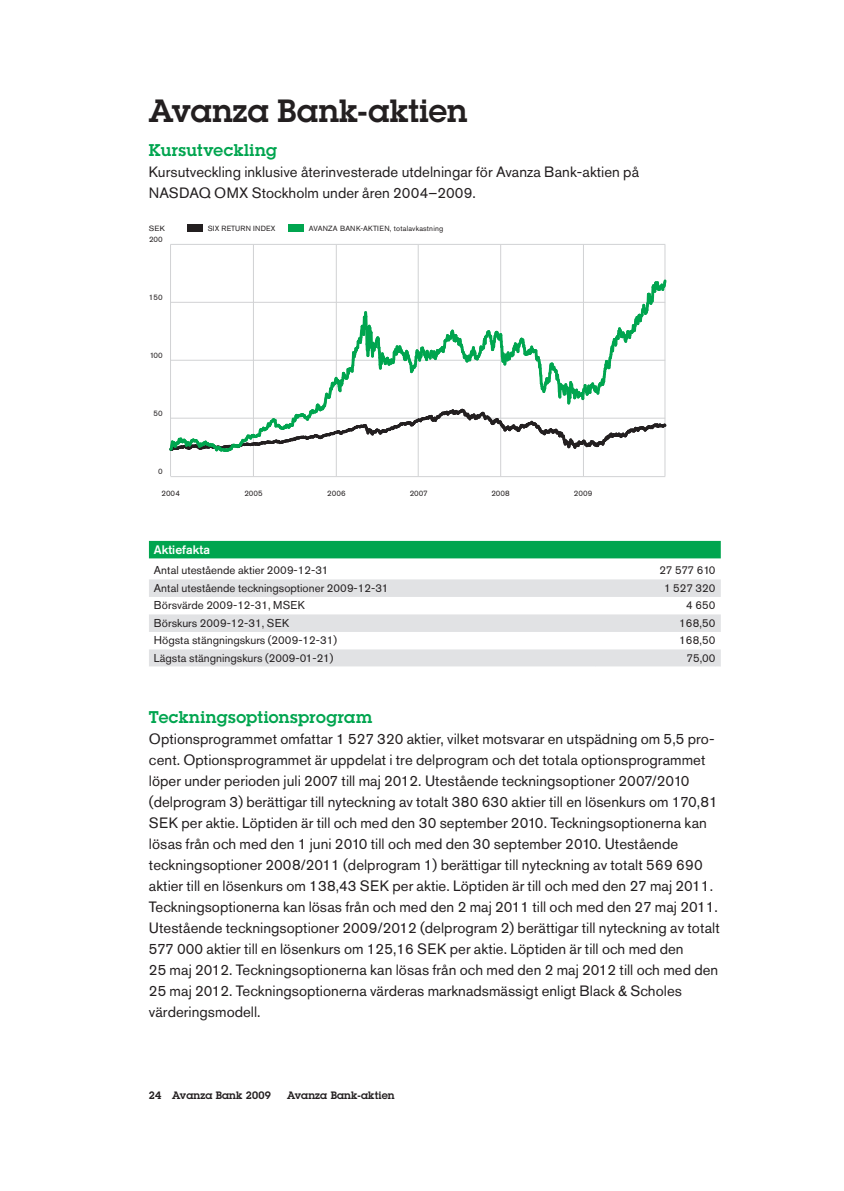
<style>
.page{position:relative;width:844px;height:1191px;background:#fff}
.page>*{position:absolute;margin:0;border:0;box-sizing:border-box;transform-origin:0 0}
.t1{font:600 31.5px "Lubalin Graph Std";letter-spacing:.01em;color:#231f20}
.t2{font:600 16.62px "Lubalin Graph Std";letter-spacing:.025em;color:#00a54f}
.t3{font:14.88px/21px "Akzidenz Grotesk Pro";letter-spacing:.005em;color:#231f20}
.t4{font:500 12.25px "Akzidenz Grotesk Pro";color:#fff}
.t5{font:11.38px "Akzidenz Grotesk Pro";color:#231f20}
.t6{font:600 10.5px "Lubalin Graph Std";letter-spacing:.015em;color:#231f20}
.t7{font:7.88px "Akzidenz Grotesk Pro";color:#231f20}
.t8{font:7.52px "Akzidenz Grotesk Pro";letter-spacing:.02em;color:#231f20}
.t9{font:7.52px "Akzidenz Grotesk Pro";letter-spacing:.02em;color:#231f20;scale:1.1 1}
</style>
<div class="page">
<div style="left:149px;top:541px;width:571px;height:17px;background:#00a54f"></div>
<svg style="left:149px;top:579px;width:571px;height:87px;fill:#e1e2e4"></svg>
<hr style="left:583px;top:244px;width:1px;height:232px;background:#d1d2d4">
<hr style="left:664px;top:244px;width:1px;height:232px;background:#d1d2d4">
<hr style="left:500px;top:244px;width:1px;height:232px;background:#d1d2d4">
<hr style="left:418px;top:244px;width:1px;height:232px;background:#d1d2d4">
<hr style="left:336px;top:244px;width:1px;height:232px;background:#d1d2d4">
<hr style="left:253px;top:244px;width:1px;height:232px;background:#d1d2d4">
<hr style="left:170px;top:244px;width:1px;height:232px;background:#d1d2d4">
<hr style="left:170px;top:476px;width:495px;height:1px;background:#d1d2d4">
<hr style="left:170px;top:244px;width:495px;height:1px;background:#d1d2d4">
<svg style="left:169px;top:281px;width:497px;height:171px"></svg>
<div style="left:187px;top:225px;width:16px;height:7px;background:#231f20"></div>
<div style="left:288px;top:225px;width:16px;height:7px;background:#00a54f"></div>
<h1 class="t1" style="left:149px;top:90px;width:320px">Avanza Bank-aktien</h1>
<p class="t2" style="left:149px;top:139px;width:129px">Kursutveckling</p>
<p class="t3" style="left:149px;top:162px;width:491px">Kursutveckling inklusive återinvesterade utdelningar för Avanza Bank-aktien på<br>NASDAQ OMX Stockholm under åren 2004–2009.</p>
<p class="t9" style="left:149px;top:223px;width:16px">SEK</p>
<p class="t8" style="left:208px;top:223px;width:69px">SIX RETURN INDEX</p>
<p class="t8" style="left:309px;top:223px;width:136px">AVANZA BANK-AKTIEN, totalavkastning</p>
<p class="t7" style="left:149px;top:234px;width:15px">200</p>
<p class="t7" style="left:149px;top:292px;width:15px">150</p>
<p class="t7" style="left:150px;top:350px;width:14px">100</p>
<p class="t7" style="left:153px;top:408px;width:11px">50</p>
<p class="t7" style="left:158px;top:466px;width:6px">0</p>
<p class="t7" style="left:161px;top:488px;width:20px">2004</p>
<p class="t7" style="left:244px;top:488px;width:20px">2005</p>
<p class="t7" style="left:327px;top:488px;width:20px">2006</p>
<p class="t7" style="left:409px;top:488px;width:20px">2007</p>
<p class="t7" style="left:491px;top:488px;width:20px">2008</p>
<p class="t7" style="left:573px;top:488px;width:20px">2009</p>
<p class="t4" style="left:154px;top:542px;width:58px">Aktiefakta</p>
<p class="t5" style="left:154px;top:563px;width:176px">Antal utestående aktier 2009-12-31</p>
<p class="t5" style="left:659px;top:563px;width:57px">27 577 610</p>
<p class="t5" style="left:154px;top:580px;width:236px">Antal utestående teckningsoptioner 2009-12-31</p>
<p class="t5" style="left:664px;top:580px;width:53px">1 527 320</p>
<p class="t5" style="left:154px;top:598px;width:153px">Börsvärde 2009-12-31, MSEK</p>
<p class="t5" style="left:686px;top:598px;width:31px">4 650</p>
<p class="t5" style="left:154px;top:615px;width:137px">Börskurs 2009-12-31, SEK</p>
<p class="t5" style="left:679px;top:615px;width:38px">168,50</p>
<p class="t5" style="left:154px;top:633px;width:184px">Högsta stängningskurs (2009-12-31)</p>
<p class="t5" style="left:679px;top:633px;width:38px">168,50</p>
<p class="t5" style="left:154px;top:650px;width:181px">Lägsta stängningskurs (2009-01-21)</p>
<p class="t5" style="left:686px;top:650px;width:31px">75,00</p>
<p class="t2" style="left:149px;top:706px;width:225px">Teckningsoptionsprogram</p>
<p class="t3" style="left:149px;top:728px;width:572px">Optionsprogrammet omfattar 1 527 320 aktier, vilket motsvarar en utspädning om 5,5 pro&shy;cent. Optionsprogrammet är uppdelat i tre delprogram och det totala optionsprogrammet löper under perioden juli 2007 till maj 2012. Utestående teckningsoptioner 2007/2010 (delprogram 3) berättigar till nyteckning av totalt 380 630 aktier till en lösenkurs om 170,81<br>SEK per aktie. Löptiden är till och med den 30 september 2010. Teckningsoptionerna kan lösas från och med den 1 juni 2010 till och med den 30 september 2010. Utestående teckningsoptioner 2008/2011 (delprogram 1) berättigar till nyteckning av totalt 569 690 aktier till en lösenkurs om 138,43 SEK per aktie. Löptiden är till och med den 27 maj 2011.<br>Teckningsoptionerna kan lösas från och med den 2 maj 2011 till och med den 27 maj 2011.<br>Utestående teckningsoptioner 2009/2012 (delprogram 2) berättigar till nyteckning av totalt 577 000 aktier till en lösenkurs om 125,16 SEK per aktie. Löptiden är till och med den<br>25 maj 2012. Teckningsoptionerna kan lösas från och med den 2 maj 2012 till och med den 25 maj 2012. Teckningsoptionerna värderas marknadsmässigt enligt Black &amp; Scholes värderingsmodell.</p>
<p class="t6" style="left:149px;top:1088px;width:123px">24 Avanza Bank 2009</p>
<p class="t6" style="left:287px;top:1088px;width:109px">Avanza Bank-aktien</p>
</div>
